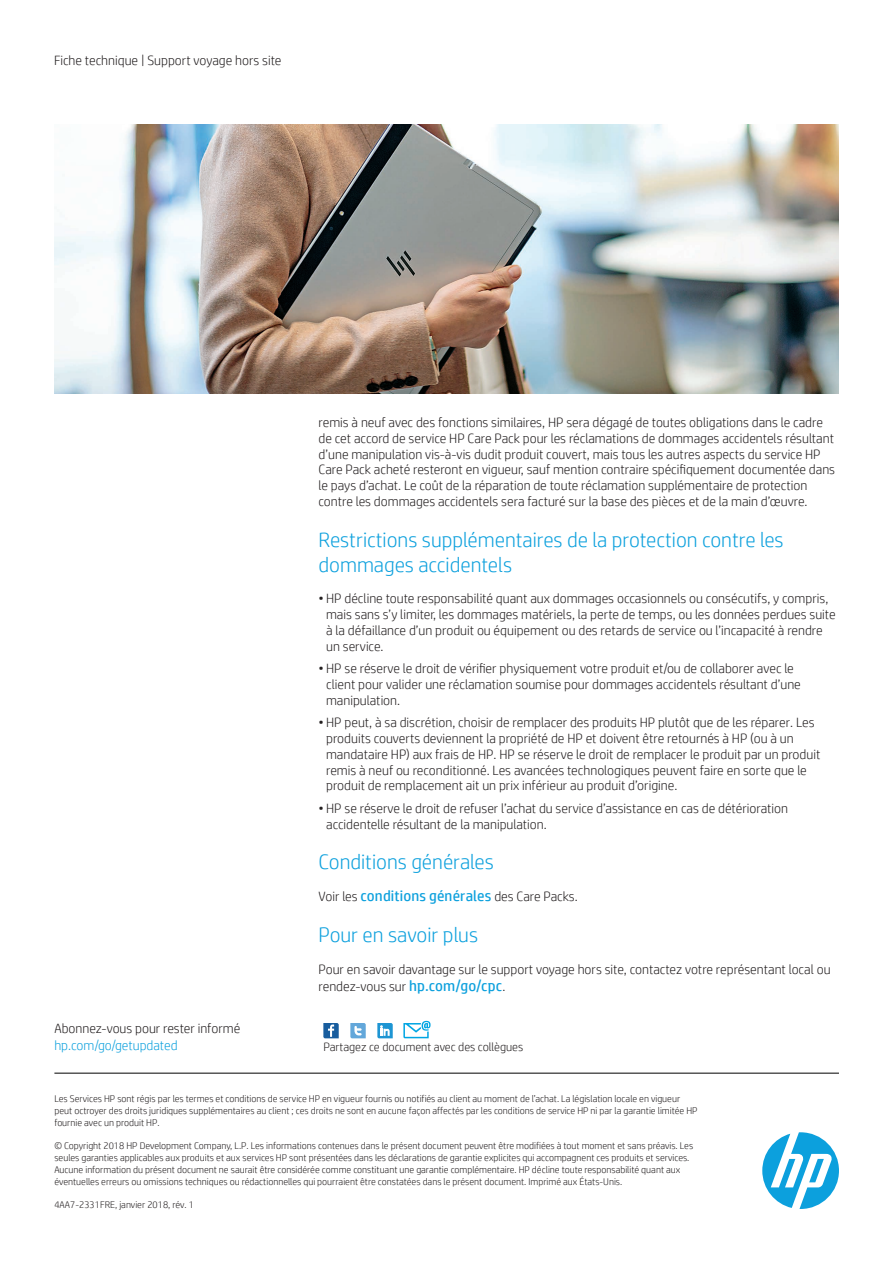
<style>
.page{position:relative;width:893px;height:1263px;background:#fff}
.page>*{position:absolute;margin:0;border:0;box-sizing:border-box;transform-origin:0 0}
.t1{font:300 21px/24.8px "HP Simplified";color:#0ca0dd}
.t2{font:300 13.5px/15.8px "HP Simplified";color:#231f20}
.t3{font:300 13.5px "HP Simplified";color:#0ca0dd}
.t4{font:300 12px "HP Simplified";color:#231f20}
.t5{font:300 9.75px/12px "HP Simplified";color:#231f20}
.s1{font-weight:400;font-size:15px;color:#0ca0dd}
</style>
<div class="page">
<hr style="left:54px;top:1073px;width:785px;height:1px;background:#000">
<svg style="left:762px;top:1132px;width:77px;height:77px"></svg>
<svg style="left:323px;top:1023px;width:16px;height:15px"></svg>
<svg style="left:350px;top:1023px;width:16px;height:15px"></svg>
<svg style="left:377px;top:1023px;width:16px;height:15px"></svg>
<svg style="left:403px;top:1021px;width:28px;height:17px"></svg>
<img style="left:54px;top:124px;width:785px;height:270px">
<p class="t2" style="left:54px;top:52px;width:229px">Fiche technique | Support voyage hors site</p>
<p class="t2" style="left:54px;top:1020px;width:187px">Abonnez-vous pour rester informé</p>
<p class="t3" style="left:54px;top:1036px;width:125px">hp.com/go/getupdated</p>
<p class="t2" style="left:319px;top:414px;width:518px">remis à neuf avec des fonctions similaires, HP sera dégagé de toutes obligations dans le cadre de cet accord de service HP Care Pack pour les réclamations de dommages accidentels résultant d’une manipulation vis-à-vis dudit produit couvert, mais tous les autres aspects du service HP Care Pack acheté resteront en vigueur, sauf mention contraire spécifiquement documentée dans le pays d’achat. Le coût de la réparation de toute réclamation supplémentaire de protection contre les dommages accidentels sera facturé sur la base des pièces et de la main d’œuvre.</p>
<h1 class="t1" style="left:319px;top:526px;width:467px">Restrictions supplémentaires de la protection contre les dommages accidentels</h1>
<p class="t2" style="left:326px;top:590px;width:511px;text-indent:-8px">• HP décline toute responsabilité quant aux dommages occasionnels ou consécutifs, y compris, mais sans s’y limiter, les dommages matériels, la perte de temps, ou les données perdues suite à la défaillance d’un produit ou équipement ou des retards de service ou l’incapacité à rendre un service.</p>
<p class="t2" style="left:326px;top:660px;width:476px;text-indent:-8px">• HP se réserve le droit de vérifier physiquement votre produit et/ou de collaborer avec le client pour valider une réclamation soumise pour dommages accidentels résultant d’une manipulation.</p>
<p class="t2" style="left:326px;top:714px;width:496px;text-indent:-8px">• HP peut, à sa discrétion, choisir de remplacer des produits HP plutôt que de les réparer. Les produits couverts deviennent la propriété de HP et doivent être retournés à HP (ou à un mandataire HP) aux frais de HP. HP se réserve le droit de remplacer le produit par un produit remis à neuf ou reconditionné. Les avancées technologiques peuvent faire en sorte que le produit de remplacement ait un prix inférieur au produit d’origine.</p>
<p class="t2" style="left:326px;top:800px;width:463px;text-indent:-8px">• HP se réserve le droit de refuser l’achat du service d’assistance en cas de détérioration accidentelle résultant de la manipulation.</p>
<h1 class="t1" style="left:319px;top:848px;width:177px">Conditions générales</h1>
<p class="t2" style="left:319px;top:888px;width:261px">Voir les <span class="s1">conditions générales</span> des Care Packs.</p>
<h1 class="t1" style="left:319px;top:921px;width:161px">Pour en savoir plus</h1>
<p class="t2" style="left:319px;top:961px;width:513px;line-height:16.5px">Pour en savoir davantage sur le support voyage hors site, contactez votre représentant local ou rendez-vous sur <span class="s1">hp.com/go/cpc</span>.</p>
<p class="t4" style="left:323px;top:1039px;width:201px">Partagez ce document avec des collègues</p>
<p class="t5" style="left:54px;top:1092px;width:645px">Les Services HP sont régis par les termes et conditions de service HP en vigueur fournis ou notifiés au client au moment de l’achat. La législation locale en vigueur peut octroyer des droits juridiques supplémentaires au client ; ces droits ne sont en aucune façon affectés par les conditions de service HP ni par la garantie limitée HP fournie avec un produit HP.</p>
<p class="t5" style="left:54px;top:1139px;width:640px">© Copyright 2018 HP Development Company, L.P. Les informations contenues dans le présent document peuvent être modifiées à tout moment et sans préavis. Les seules garanties applicables aux produits et aux services HP sont présentées dans les déclarations de garantie explicites qui accompagnent ces produits et services.<br>Aucune information du présent document ne saurait être considérée comme constituant une garantie complémentaire. HP décline toute responsabilité quant aux éventuelles erreurs ou omissions techniques ou rédactionnelles qui pourraient être constatées dans le présent document. Imprimé aux États-Unis.</p>
<p class="t5" style="left:54px;top:1198px;width:141px">4AA7-2331FRE, janvier 2018, rév. 1</p>
</div>
